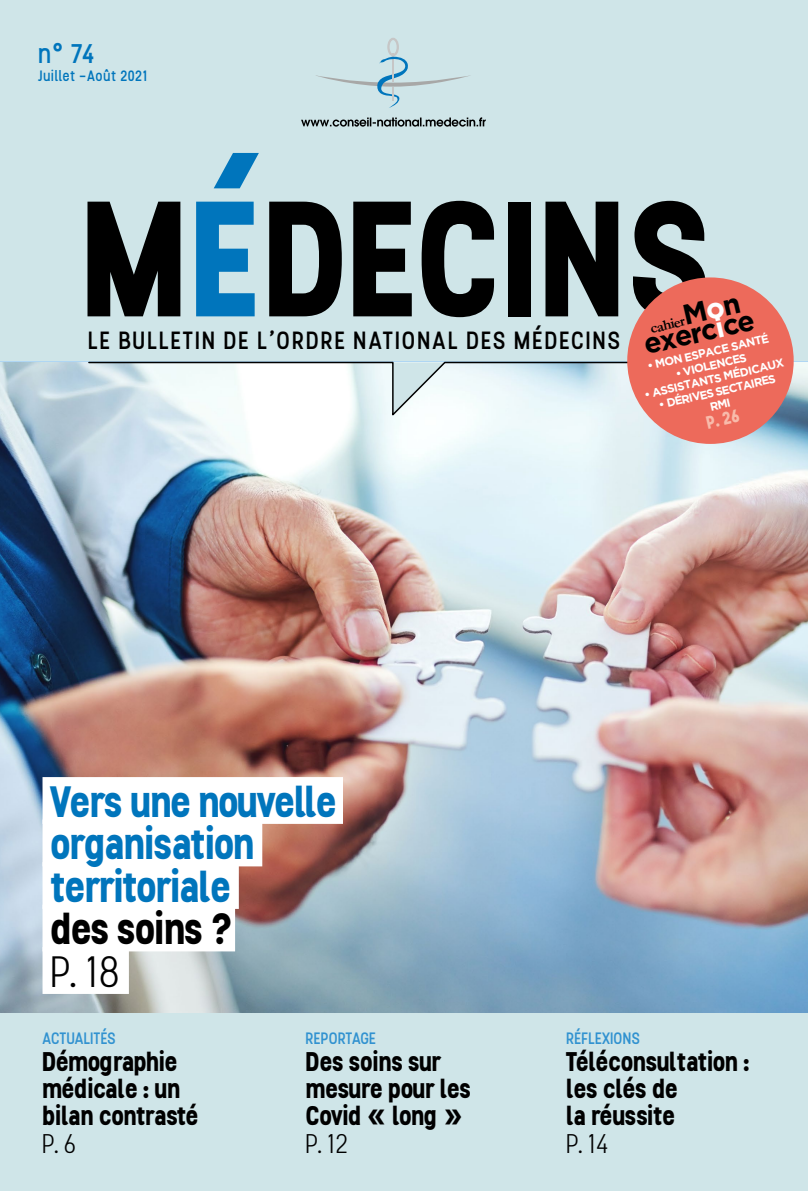
<style>
.page{position:relative;width:808px;height:1191px;background:#fff}
.page>*{position:absolute;margin:0;border:0;box-sizing:border-box;transform-origin:0 0}
.t1{font:700 163.8px "Stellar";letter-spacing:-.02em;color:#000}
.t2{font:700 43.8px/42.5px "Stellar";letter-spacing:-.05em;color:#0075bc}
.t3{font:700 43.8px "Stellar";letter-spacing:-.04em;color:#000}
.t4{font:300 43.8px "Stellar";color:#000}
.t5{font:700 28.2px "Gotham";color:#000}
.t6{font:700 27px/27px "Stellar";letter-spacing:-.04em;color:#000}
.t7{font:300 27px "Stellar";color:#000}
.t8{font:500 27px "Stellar";color:#0075bc}
.t9{font:500 24.9px "Stellar";letter-spacing:.03em;color:#000}
.t10{font:700 18px "Stellar";color:#f8bbab}
.t11{font:500 16.5px "Stellar";letter-spacing:-.04em;color:#3192d0}
.t12{font:500 15px "Stellar";letter-spacing:-.01em;color:#0075bc}
.t13{font:700 14.7px "Garamond";color:#000}
.t14{font:700 11.55px/13.5px "Gotham";color:#fff;text-align:center}
.s1{color:#0075bc}
.s2{font-family:"Gotham";font-size:28.2px}
.s3{font-family:"Gotham";font-size:28.2px;color:#fff}
.s4{color:#fff}
</style>
<div class="page">
<div style="left:0;top:0;width:808px;height:377px;background:#cfe5e8"></div>
<div style="left:0;top:998px;width:808px;height:193px;background:#cfe5e8"></div>
<img style="left:0;top:362px;width:808px;height:651px">
<svg style="left:87px;top:361px;width:562px;height:57px"></svg>
<div style="left:627px;top:277px;width:167px;height:167px;background:#ed6a5b;border-radius:50%"></div>
<div style="left:43px;top:777px;width:300px;height:47px;background:#fff"></div>
<div style="left:43px;top:819px;width:219px;height:47px;background:#fff"></div>
<div style="left:43px;top:862px;width:196px;height:47px;background:#fff"></div>
<div style="left:43px;top:904px;width:192px;height:47px;background:#fff"></div>
<div style="left:43px;top:947px;width:86px;height:47px;background:#fff"></div>
<div style="left:387px;top:38px;width:12px;height:18px;border:2px solid #c6c6c6;border-radius:50%"></div>
<svg style="left:316px;top:54px;width:154px;height:54px"></svg>
<svg style="left:301px;top:117px;width:185px;height:10px"></svg>
<p class="t8" style="left:38px;top:37px;width:59px">n° 74</p>
<p class="t12" style="left:38px;top:66px;width:111px">Juillet –Août 2021</p>
<h1 class="t1" style="left:84px;top:153px;width:634px">M<span class="s1">É</span>DECINS</h1>
<p class="t9" style="left:88px;top:325px;width:535px">LE BULLETIN DE L’ORDRE NATIONAL DES MÉDECINS</p>
<p class="t13" style="left:648px;top:320px;width:95px;rotate:-13deg">cahier<span class="s2">M</span><span class="s3">o</span><span class="s2">n</span></p>
<p class="t5" style="left:640px;top:329px;width:114px;rotate:-13deg">exerc<span class="s4">i</span>ce</p>
<p class="t14" style="left:646px;top:359px;width:126px;rotate:-13deg">• MON ESPACE SANTÉ</p>
<p class="t14" style="left:674px;top:367px;width:74px;rotate:-13deg">• VIOLENCES</p>
<p class="t14" style="left:643px;top:388px;width:144px;rotate:-13deg">• ASSISTANTS MÉDICAUX</p>
<p class="t14" style="left:657px;top:398px;width:121px;rotate:-13deg">• DÉRIVES SECTAIRES<br>RMI</p>
<p class="t10" style="left:704px;top:411px;width:36px;rotate:-13deg">P. 26</p>
<h2 class="t2" style="left:51px;top:779px;width:289px">Vers une nouvelle organisation territoriale</h2>
<h2 class="t3" style="left:51px;top:900px;width:186px">des soins ?</h2>
<h2 class="t4" style="left:51px;top:946px;width:73px">P. 18</h2>
<p class="t11" style="left:43px;top:1028px;width:76px">ACTUALITÉS</p>
<p class="t6" style="left:43px;top:1048px;width:158px">Démographie médicale : un bilan contrasté</p>
<p class="t7" style="left:43px;top:1127px;width:37px">P. 6</p>
<p class="t11" style="left:306px;top:1028px;width:72px">REPORTAGE</p>
<p class="t6" style="left:306px;top:1048px;width:168px">Des soins sur mesure pour les<br>Covid « long »</p>
<p class="t7" style="left:306px;top:1127px;width:46px">P. 12</p>
<p class="t11" style="left:567px;top:1028px;width:76px">RÉFLEXIONS</p>
<p class="t6" style="left:567px;top:1048px;width:185px">Téléconsultation : les clés de<br>la réussite</p>
<p class="t7" style="left:567px;top:1127px;width:45px">P. 14</p>
</div>
